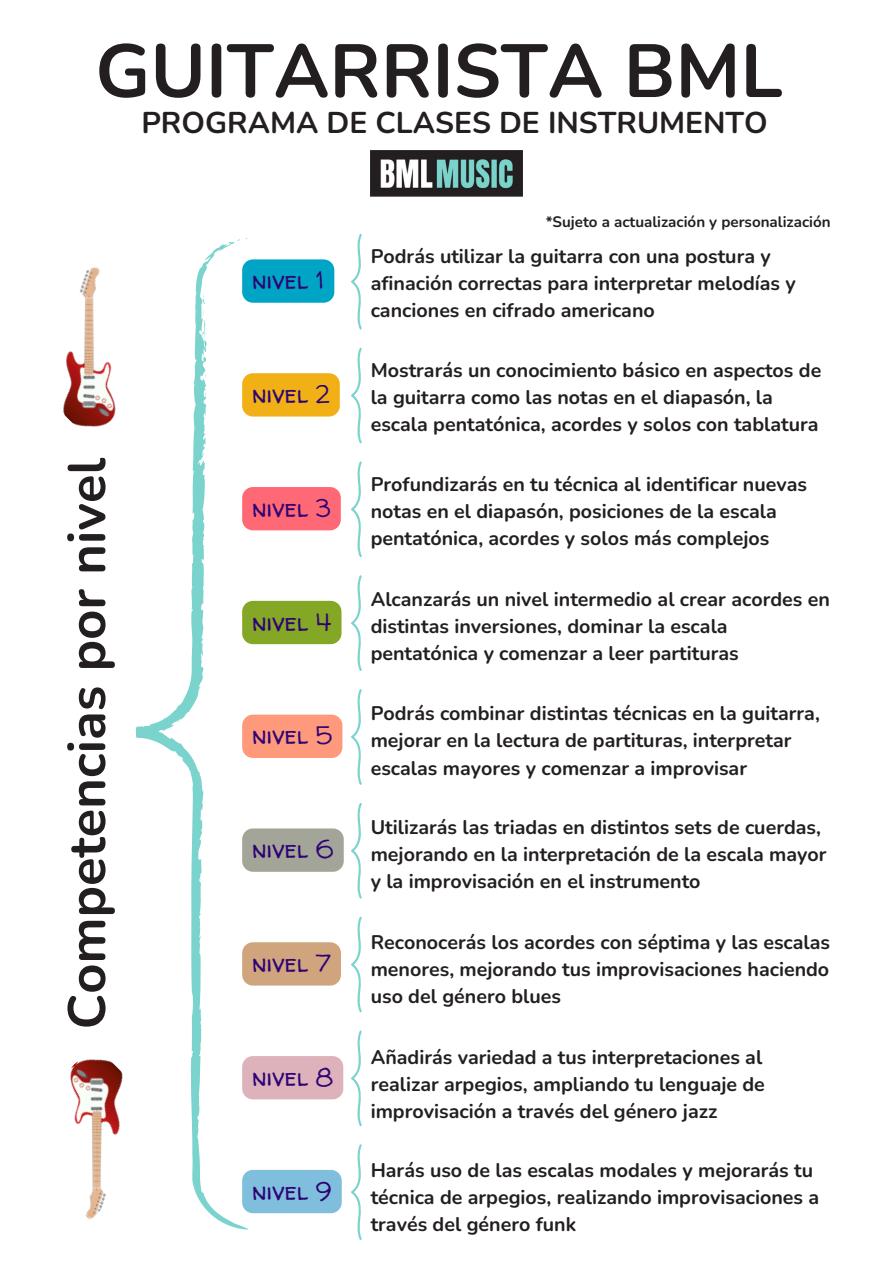
<style>
.page{position:relative;width:894px;height:1264px;background:#fff}
.page>*{position:absolute;margin:0;border:0;box-sizing:border-box;transform-origin:0 0}
.t1{font:700 75px "Nunito";color:#231f20}
.t2{font:700 52.5px "Nunito";color:#231f20}
.t3{font:700 30px "Nunito";color:#231f20}
.t4{font:24.75px "Walter Turncoat";color:#2e0374}
.t5{font:700 19.65px/27px "Nunito";color:#231f20}
.t6{font:700 15.15px "Nunito";color:#231f20}
</style>
<div class="page">
<svg style="left:351px;top:233px;width:11px;height:97px"></svg>
<svg style="left:351px;top:347px;width:11px;height:97px"></svg>
<svg style="left:351px;top:461px;width:11px;height:96px"></svg>
<svg style="left:351px;top:575px;width:11px;height:96px"></svg>
<svg style="left:351px;top:689px;width:11px;height:96px"></svg>
<svg style="left:351px;top:803px;width:11px;height:96px"></svg>
<svg style="left:351px;top:916px;width:11px;height:96px"></svg>
<svg style="left:351px;top:1030px;width:11px;height:96px"></svg>
<svg style="left:351px;top:1144px;width:11px;height:96px"></svg>
<img style="left:370px;top:150px;width:152px;height:47px">
<svg style="left:136px;top:242px;width:112px;height:988px"></svg>
<img style="left:63px;top:264px;width:117px;height:177px">
<div style="left:242px;top:1169px;width:99px;height:44px;background:#7fbfdd;border-radius:11px"></div>
<div style="left:242px;top:259px;width:92px;height:44px;background:#00a5c5;border-radius:11px"></div>
<div style="left:242px;top:373px;width:98px;height:43px;background:#f1b016;border-radius:11px"></div>
<div style="left:242px;top:487px;width:99px;height:43px;background:#ff6976;border-radius:11px"></div>
<div style="left:242px;top:601px;width:99px;height:43px;background:#84a725;border-radius:11px"></div>
<div style="left:242px;top:714px;width:100px;height:44px;background:#ff997c;border-radius:11px"></div>
<div style="left:242px;top:828px;width:101px;height:43px;background:#a3a598;border-radius:11px"></div>
<div style="left:242px;top:942px;width:99px;height:43px;background:#d0a47d;border-radius:11px"></div>
<div style="left:242px;top:1056px;width:101px;height:43px;background:#ddb2ba;border-radius:11px"></div>
<img style="left:70px;top:1043px;width:110px;height:177px">
<h5 class="t1" style="left:95px;top:21px;width:688px">GUITARRISTA BML</h5>
<h4 class="t3" style="left:141px;top:103px;width:627px">PROGRAMA DE CLASES DE INSTRUMENTO</h4>
<p class="t2" style="left:52px;top:1029px;width:573px;rotate:-90deg">Competencias por nivel</p>
<p class="t4" style="left:252px;top:263px;width:74px">nivel 1</p>
<p class="t4" style="left:252px;top:377px;width:79px">nivel 2</p>
<p class="t4" style="left:252px;top:490px;width:80px">nivel 3</p>
<h4 class="t4" style="left:252px;top:604px;width:81px">nivel 4</h4>
<p class="t4" style="left:252px;top:718px;width:82px">nivel 5</p>
<h5 class="t4" style="left:252px;top:832px;width:83px">nivel 6</h5>
<h4 class="t4" style="left:252px;top:945px;width:80px">nivel 7</h4>
<p class="t4" style="left:252px;top:1059px;width:83px">nivel 8</p>
<p class="t4" style="left:252px;top:1173px;width:81px">nivel 9</p>
<h5 class="t6" style="left:545px;top:212px;width:286px">*Sujeto a actualización y personalización</h5>
<h2 class="t5" style="left:370px;top:243px;width:426px">Podrás utilizar la guitarra con una postura y afinación correctas para interpretar melodías y canciones en cifrado americano</h2>
<p class="t5" style="left:370px;top:357px;width:452px">Mostrarás un conocimiento básico en aspectos de la guitarra como las notas en el diapasón, la escala pentatónica, acordes y solos con tablatura</p>
<h5 class="t5" style="left:370px;top:471px;width:438px">Profundizarás en tu técnica al identificar nuevas notas en el diapasón, posiciones de la escala pentatónica, acordes y solos más complejos</h5>
<p class="t5" style="left:370px;top:585px;width:460px">Alcanzarás un nivel intermedio al crear acordes en distintas inversiones, dominar la escala pentatónica y comenzar a leer partituras</p>
<h5 class="t5" style="left:370px;top:700px;width:450px">Podrás combinar distintas técnicas en la guitarra, mejorar en la lectura de partituras, interpretar escalas mayores y comenzar a improvisar</h5>
<h4 class="t5" style="left:370px;top:814px;width:457px">Utilizarás las triadas en distintos sets de cuerdas, mejorando en la interpretación de la escala mayor y la improvisación en el instrumento</h4>
<p class="t5" style="left:370px;top:928px;width:461px;text-align:justify">Reconocerás los acordes con séptima y las escalas menores, mejorando tus improvisaciones haciendo uso del género blues</p>
<h5 class="t5" style="left:370px;top:1043px;width:395px">Añadirás variedad a tus interpretaciones al realizar arpegios, ampliando tu lenguaje de improvisación a través del género jazz</h5>
<h4 class="t5" style="left:370px;top:1157px;width:450px">Harás uso de las escalas modales y mejorarás tu técnica de arpegios, realizando improvisaciones a través del género funk</h4>
</div>
